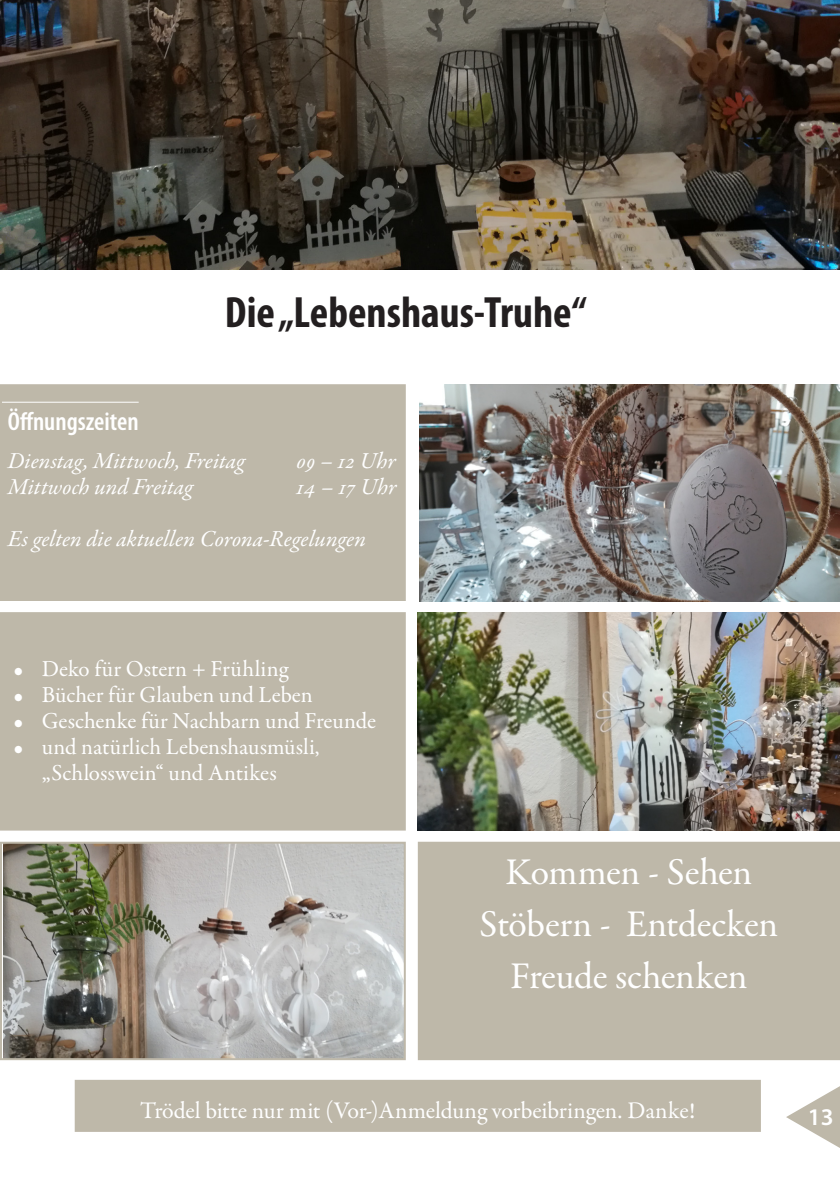
<style>
.page{position:relative;width:840px;height:1191px;background:#fff}
.page>*{position:absolute;margin:0;border:0;box-sizing:border-box;transform-origin:0 0}
.t1{font:700 condensed 44px "Myriad Pro";color:#231f20}
.t2{font:38px/52px "Garamond Premr Pro";letter-spacing:-.015em;color:#fff;text-align:center}
.t3{font:600 condensed 26px "Myriad Pro";color:#fff}
.t4{font:24px "Garamond Premr Pro";letter-spacing:-.01em;color:#fff}
.t5{font:600 24px "Myriad Pro";color:#fff}
.t6{font:23px/26px "Garamond Premr Pro";color:#fff}
.t7{font:italic 23px "Garamond Premr Pro";color:#fff}
</style>
<div class="page">
<svg style="left:785px;top:1060px;width:54px;height:88px"></svg>
<div style="left:418px;top:842px;width:420px;height:217px;background:#beb8a9"></div>
<div style="left:417px;top:841px;width:422px;height:219px;border:2px solid #beb8a9"></div>
<div style="left:1px;top:613px;width:403px;height:216px;background:#beb8a9"></div>
<div style="left:0;top:612px;width:405px;height:218px;border:2px solid #beb8a9"></div>
<div style="left:1px;top:385px;width:403px;height:215px;background:#beb8a9"></div>
<hr style="left:0;top:402px;width:139px;height:1px;background:#fff">
<div style="left:0;top:384px;width:405px;height:217px;border:2px solid #beb8a9"></div>
<img style="left:0;top:0;width:839px;height:270px">
<img style="left:419px;top:384px;width:419px;height:217px">
<img style="left:3px;top:844px;width:399px;height:213px">
<div style="left:0;top:841px;width:405px;height:219px;border:2px solid #beb8a9"></div>
<img style="left:417px;top:612px;width:422px;height:218px">
<div style="left:76px;top:1080px;width:683px;height:50px;background:#beb8a9"></div>
<div style="left:75px;top:1079px;width:685px;height:52px;border:2px solid #beb8a9"></div>
<h1 class="t1" style="left:225px;top:284px;width:363px">Die „Lebenshaus-Truhe“</h1>
<p class="t3" style="left:8px;top:405px;width:132px">Öffnungszeiten</p>
<p class="t7" style="left:8px;top:446px;width:239px">Dienstag, Mittwoch, Freitag</p>
<p class="t7" style="left:296px;top:446px;width:101px">09 – 12 Uhr</p>
<p class="t7" style="left:8px;top:472px;width:187px">Mittwoch und Freitag</p>
<p class="t7" style="left:296px;top:472px;width:102px">14 – 17 Uhr</p>
<p class="t7" style="left:8px;top:524px;width:360px">Es gelten die aktuellen Corona-Regelungen</p>
<p class="t6" style="left:13px;top:656px;width:276px">• Deko für Ostern + Frühling</p>
<p class="t6" style="left:13px;top:682px;width:301px">• Bücher für Glauben und Leben</p>
<p class="t6" style="left:13px;top:708px;width:364px">• Geschenke für Nachbarn und Freunde</p>
<p class="t6" style="left:42px;top:734px;width:279px;text-indent:-28px">• und natürlich Lebenshausmüsli, „Schlosswein“ und Antikes</p>
<h2 class="t2" style="left:479px;top:847px;width:300px">Kommen - Sehen<br>Stöbern - Entdecken<br>Freude schenken</h2>
<p class="t4" style="left:140px;top:1096px;width:556px">Trödel bitte nur mit (Vor-)Anmeldung vorbeibringen. Danke!</p>
<p class="t5" style="left:807px;top:1101px;width:27px">13</p>
</div>
